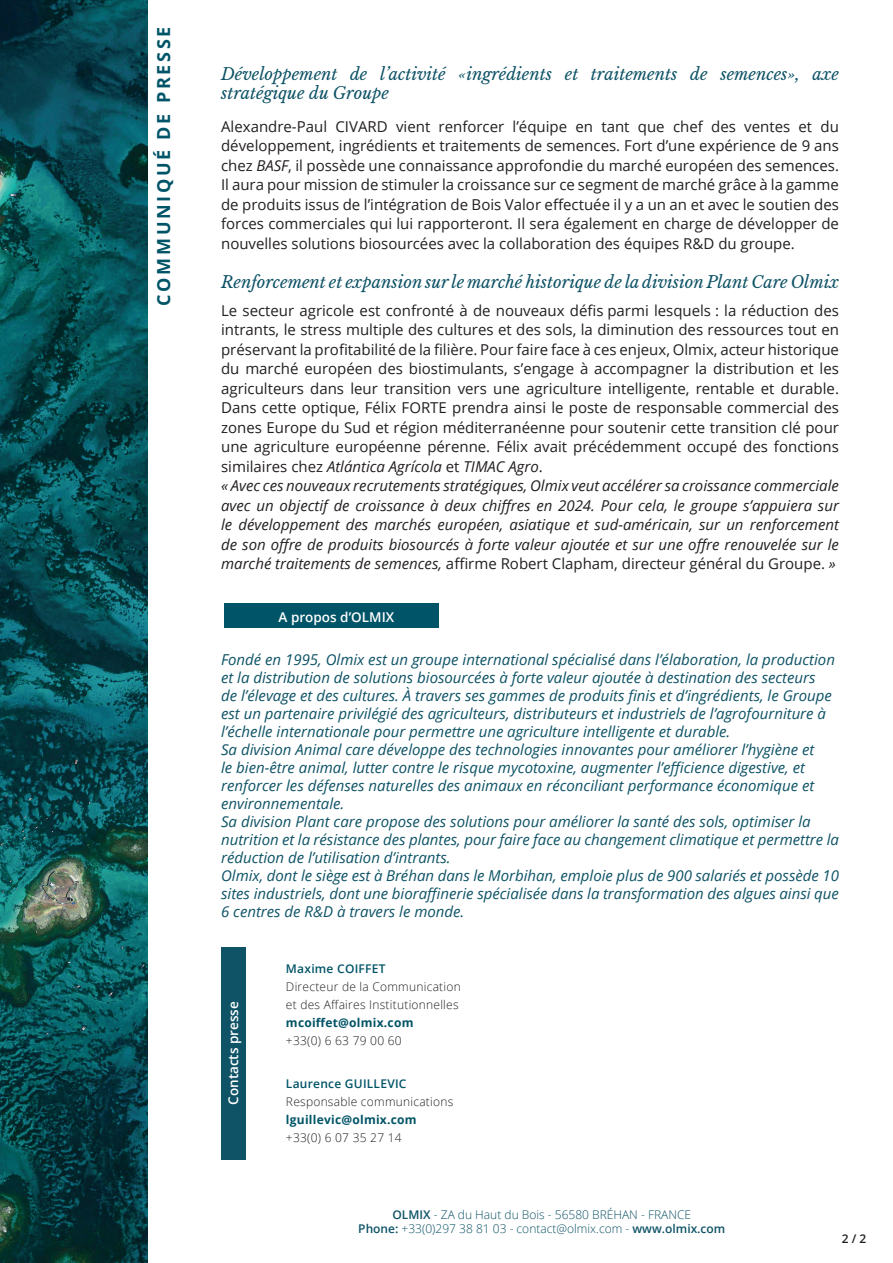
<style>
.page{position:relative;width:893px;height:1263px;background:#fff}
.page>*{position:absolute;margin:0;border:0;box-sizing:border-box;transform-origin:0 0}
.t1{font:700 18px "Open Sans";letter-spacing:.15em;color:#005467}
.t2{font:italic 16.5px/19.5px "Libre Baskerville";color:#0e5366}
.t3{font:15px/19.5px "Open Sans";color:#231f20;text-align:justify}
.t4{font:italic 15px/18px "Open Sans";color:#0e5366}
.t5{font:600 13.5px "Open Sans";color:#fff}
.t6{font:300 12px/18px "Open Sans";letter-spacing:.02em;color:#231f20}
.t7{font:300 12px/14.4px "Open Sans";color:#0e5366;text-align:center}
.t8{font:700 12px "Open Sans";letter-spacing:.02em;color:#005467}
.t9{font:600 12px "Open Sans";letter-spacing:.02em;color:#005467}
.t10{font:600 12px "Open Sans";color:#231f20}
.s1{font-style:italic}
.s2{font-weight:600}
</style>
<div class="page">
<img style="left:0;top:0;width:148px;height:1263px">
<div style="left:221px;top:947px;width:24px;height:212px;background:#0e5366"></div>
<div style="left:224px;top:604px;width:215px;height:24px;background:#005467"></div>
<p class="t1" style="left:151px;top:306px;width:281px;rotate:-90deg">COMMUNIQUÉ DE PRESSE</p>
<p class="t2" style="left:221px;top:64px;width:619px">Développement de l’activité «ingrédients et traitements de semences», axe stratégique du Groupe</p>
<p class="t3" style="left:221px;top:116px;width:619px">Alexandre-Paul CIVARD vient renforcer l’équipe en tant que chef des ventes et du développement, ingrédients et traitements de semences. Fort d’une expérience de 9 ans chez <span class="s1">BASF</span>, il possède une connaissance approfondie du marché européen des semences.<br>Il aura pour mission de stimuler la croissance sur ce segment de marché grâce à la gamme de produits issus de l’intégration de Bois Valor effectuée il y a un an et avec le soutien des forces commerciales qui lui rapporteront. Il sera également en charge de développer de nouvelles solutions biosourcées avec la collaboration des équipes R&amp;D du groupe.</p>
<p class="t2" style="left:221px;top:272px;width:619px">Renforcement et expansion sur le marché historique de la division Plant Care Olmix</p>
<p class="t3" style="left:221px;top:300px;width:619px;text-align:left">Le secteur agricole est confronté à de nouveaux défis parmi lesquels : la réduction des intrants, le stress multiple des cultures et des sols, la diminution des ressources tout en préservant la profitabilité de la filière. Pour faire face à ces enjeux, Olmix, acteur historique du marché européen des biostimulants, s’engage à accompagner la distribution et les agriculteurs dans leur transition vers une agriculture intelligente, rentable et durable.<br>Dans cette optique, Félix FORTE prendra ainsi le poste de responsable commercial des zones Europe du Sud et région méditerranéenne pour soutenir cette transition clé pour une agriculture européenne pérenne. Félix avait précédemment occupé des fonctions similaires chez <span class="s1">Atlántica Agrícola</span> et <span class="s1">TIMAC Agro</span>.<br><span class="s1">« Avec ces nouveaux recrutements stratégiques, Olmix veut accélérer sa croissance commerciale avec un objectif de croissance à deux chiffres en 2024. Pour cela, le groupe s’appuiera sur le développement des marchés européen, asiatique et sud-américain, sur un renforcement de son offre de produits biosourcés à forte valeur ajoutée et sur une offre renouvelée sur le marché traitements de semences,</span> affirme Robert Clapham, directeur général du Groupe. <span class="s1">»</span></p>
<p class="t5" style="left:279px;top:608px;width:117px">A propos d’OLMIX</p>
<p class="t4" style="left:221px;top:650px;width:619px">Fondé en 1995, Olmix est un groupe international spécialisé dans l’élaboration, la production et la distribution de solutions biosourcées à forte valeur ajoutée à destination des secteurs<br>de l’élevage et des cultures. À travers ses gammes de produits finis et d’ingrédients, le Groupe est un partenaire privilégié des agriculteurs, distributeurs et industriels de l’agrofourniture à l’échelle internationale pour permettre une agriculture intelligente et durable.<br>Sa division Animal care développe des technologies innovantes pour améliorer l’hygiène et<br>le bien-être animal, lutter contre le risque mycotoxine, augmenter l’efficience digestive, et renforcer les défenses naturelles des animaux en réconciliant performance économique et environnementale.<br>Sa division Plant care propose des solutions pour améliorer la santé des sols, optimiser la nutrition et la résistance des plantes, pour faire face au changement climatique et permettre la réduction de l’utilisation d’intrants.<br>Olmix, dont le siège est à Bréhan dans le Morbihan, emploie plus de 900 salariés et possède 10 sites industriels, dont une bioraffinerie spécialisée dans la transformation des algues ainsi que 6 centres de R&amp;D à travers le monde.</p>
<p class="t5" style="left:224px;top:1105px;width:105px;rotate:-90deg">Contacts presse</p>
<p class="t9" style="left:286px;top:960px;width:101px">Maxime COIFFET</p>
<p class="t6" style="left:286px;top:977px;width:176px">Directeur de la Communication et des Affaires Institutionnelles</p>
<p class="t8" style="left:286px;top:1014px;width:129px">mcoiffet@olmix.com</p>
<p class="t6" style="left:286px;top:1031px;width:117px">+33(0) 6 63 79 00 60</p>
<p class="t9" style="left:286px;top:1075px;width:122px">Laurence GUILLEVIC</p>
<p class="t6" style="left:286px;top:1092px;width:169px">Responsable communications</p>
<p class="t8" style="left:286px;top:1111px;width:132px">lguillevic@olmix.com</p>
<p class="t6" style="left:286px;top:1128px;width:117px">+33(0) 6 07 35 27 14</p>
<p class="t7" style="left:358px;top:1207px;width:369px"><span class="s2">OLMIX</span> - ZA du Haut du Bois - 56580 BRÉHAN - FRANCE<br><span class="s2">Phone:</span> +33(0)297 38 81 03 - contact@olmix.com - <span class="s2">www.olmix.com</span></p>
<p class="t10" style="left:842px;top:1230px;width:26px">2 / 2</p>
</div>
